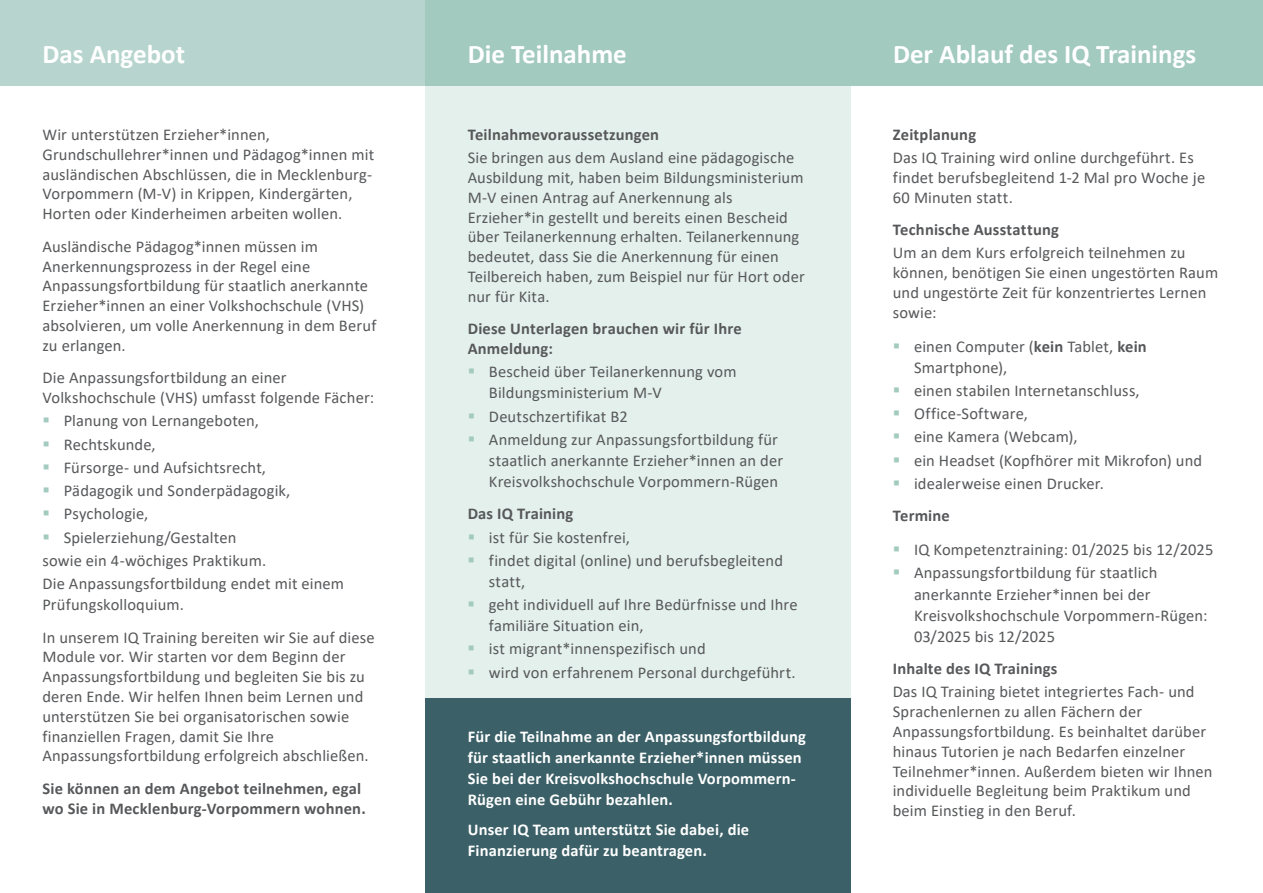
<style>
.page{position:relative;width:1263px;height:893px;background:#fff}
.page>*{position:absolute;margin:0;border:0;box-sizing:border-box;transform-origin:0 0}
.t1{font:700 27px "Calibri";color:#fff}
.t2{font:16.5px/19.8px "Calibri";letter-spacing:.005em;color:#57585a}
.t3{font:700 16.5px/21px "Calibri";letter-spacing:.01em;color:#fff}
.t4{font:700 16.5px/19.8px "Calibri";letter-spacing:.01em;color:#57585a}
.s1{color:#a2cabf}
.s2{font-weight:700}
</style>
<div class="page">
<div style="left:425px;top:85px;width:425px;height:808px;background:#e4f0ec"></div>
<div style="left:0;top:0;width:425px;height:85px;background:#b7d5ce"></div>
<div style="left:425px;top:0;width:425px;height:85px;background:#a2cabf"></div>
<div style="left:850px;top:0;width:413px;height:85px;background:#a2cabf"></div>
<div style="left:425px;top:698px;width:425px;height:195px;background:#3b6067"></div>
<h1 class="t1" style="left:43px;top:35px;width:144px">Das Angebot</h1>
<h1 class="t1" style="left:468px;top:35px;width:161px">Die Teilnahme</h1>
<h1 class="t1" style="left:893px;top:35px;width:305px">Der Ablauf des IQ Trainings</h1>
<p class="t2" style="left:43px;top:124px;width:333px">Wir unterstützen Erzieher*innen, Grundschullehrer*innen und Pädagog*innen mit ausländischen Abschlüssen, die in Mecklenburg-Vorpommern (M-V) in Krippen, Kindergärten, Horten oder Kinderheimen arbeiten wollen.</p>
<p class="t2" style="left:43px;top:236px;width:335px">Ausländische Pädagog*innen müssen im Anerkennungsprozess in der Regel eine Anpassungsfortbildung für staatlich anerkannte Erzieher*innen an einer Volkshochschule (VHS) absolvieren, um volle Anerkennung in dem Beruf zu erlangen.</p>
<p class="t2" style="left:43px;top:367px;width:333px">Die Anpassungsfortbildung an einer<br>Volkshochschule (VHS) umfasst folgende Fächer:</p>
<p class="t2" style="left:43px;top:411px;width:218px"><span class="s1">▪</span> Planung von Lernangeboten,</p>
<p class="t2" style="left:43px;top:434px;width:115px"><span class="s1">▪</span> Rechtskunde,</p>
<p class="t2" style="left:42px;top:457px;width:225px"><span class="s1">▪</span> Fürsorge- und Aufsichtsrecht,</p>
<p class="t2" style="left:42px;top:480px;width:249px"><span class="s1">▪</span> Pädagogik und Sonderpädagogik,</p>
<p class="t2" style="left:42px;top:503px;width:107px"><span class="s1">▪</span> Psychologie,</p>
<p class="t2" style="left:42px;top:525px;width:303px;line-height:23.2px"><span class="s1">▪</span> Spielerziehung/Gestalten<br>sowie ein 4-wöchiges Praktikum.<br>Die Anpassungsfortbildung endet mit einem</p>
<p class="t2" style="left:42px;top:588px;width:334px;line-height:32.5px">Prüfungskolloquium.<br>In unserem IQ Training bereiten wir Sie auf diese</p>
<p class="t2" style="left:42px;top:647px;width:328px">Module vor. Wir starten vor dem Beginn der Anpassungsfortbildung und begleiten Sie bis zu deren Ende. Wir helfen Ihnen beim Lernen und unterstützen Sie bei organisatorischen sowie finanziellen Fragen, damit Sie Ihre Anpassungsfortbildung erfolgreich abschließen.</p>
<p class="t4" style="left:42px;top:778px;width:325px">Sie können an dem Angebot teilnehmen, egal wo Sie in Mecklenburg-Vorpommern wohnen.</p>
<p class="t4" style="left:468px;top:124px;width:193px">Teilnahmevoraussetzungen</p>
<p class="t2" style="left:468px;top:147px;width:339px">Sie bringen aus dem Ausland eine pädagogische Ausbildung mit, haben beim Bildungsministerium M-V einen Antrag auf Anerkennung als Erzieher*in gestellt und bereits einen Bescheid über Teilanerkennung erhalten. Teilanerkennung bedeutet, dass Sie die Anerkennung für einen Teilbereich haben, zum Beispiel nur für Hort oder nur für Kita.</p>
<p class="t4" style="left:468px;top:319px;width:276px">Diese Unterlagen brauchen wir für Ihre<br>Anmeldung:</p>
<p class="t2" style="left:489px;top:361px;width:249px;line-height:21px;text-indent:-21px"><span class="s1">▪</span> Bescheid über Teilanerkennung vom<br>Bildungsministerium M-V</p>
<p class="t2" style="left:468px;top:406px;width:162px"><span class="s1">▪</span> Deutschzertifikat B2</p>
<p class="t2" style="left:489px;top:428px;width:296px;line-height:21px;text-indent:-21px"><span class="s1">▪</span> Anmeldung zur Anpassungsfortbildung für staatlich anerkannte Erzieher*innen an der<br>Kreisvolkshochschule Vorpommern-Rügen</p>
<p class="t4" style="left:468px;top:504px;width:107px">Das IQ Training</p>
<p class="t2" style="left:468px;top:527px;width:164px"><span class="s1">▪</span> ist für Sie kostenfrei,</p>
<p class="t2" style="left:489px;top:549px;width:296px;line-height:21px;text-indent:-21px"><span class="s1">▪</span> findet digital (online) und berufsbegleitend statt,</p>
<p class="t2" style="left:489px;top:594px;width:310px;line-height:21px;text-indent:-21px"><span class="s1">▪</span> geht individuell auf Ihre Bedürfnisse und Ihre familiäre Situation ein,</p>
<p class="t2" style="left:468px;top:639px;width:240px"><span class="s1">▪</span> ist migrant*innenspezifisch und</p>
<p class="t2" style="left:468px;top:662px;width:329px"><span class="s1">▪</span> wird von erfahrenem Personal durchgeführt.</p>
<p class="t3" style="left:468px;top:726px;width:340px">Für die Teilnahme an der Anpassungsfortbildung für staatlich anerkannte Erzieher*innen müssen Sie bei der Kreisvolkshochschule Vorpommern-Rügen eine Gebühr bezahlen.</p>
<p class="t3" style="left:468px;top:819px;width:283px">Unser IQ Team unterstützt Sie dabei, die<br>Finanzierung dafür zu beantragen.</p>
<p class="t4" style="left:893px;top:124px;width:85px">Zeitplanung</p>
<p class="t2" style="left:893px;top:147px;width:314px">Das IQ Training wird online durchgeführt. Es findet berufsbegleitend 1-2 Mal pro Woche je<br>60 Minuten statt.</p>
<p class="t4" style="left:893px;top:220px;width:168px">Technische Ausstattung</p>
<p class="t2" style="left:893px;top:243px;width:327px">Um an dem Kurs erfolgreich teilnehmen zu können, benötigen Sie einen ungestörten Raum und ungestörte Zeit für konzentriertes Lernen sowie:</p>
<p class="t2" style="left:914px;top:335px;width:234px;line-height:21px;text-indent:-21px"><span class="s1">▪</span> einen Computer (<span class="s2">kein</span> Tablet, <span class="s2">kein<br></span>Smartphone),</p>
<p class="t2" style="left:893px;top:380px;width:248px"><span class="s1">▪</span> einen stabilen Internetanschluss,</p>
<p class="t2" style="left:893px;top:403px;width:137px"><span class="s1">▪</span> Office-Software,</p>
<p class="t2" style="left:893px;top:427px;width:186px"><span class="s1">▪</span> eine Kamera (Webcam),</p>
<p class="t2" style="left:893px;top:450px;width:311px"><span class="s1">▪</span> ein Headset (Kopfhörer mit Mikrofon) und</p>
<p class="t2" style="left:893px;top:467px;width:213px;line-height:32.5px"><span class="s1">▪</span> idealerweise einen Drucker.<br><span class="s2">Termine</span></p>
<p class="t2" style="left:893px;top:539px;width:322px"><span class="s1">▪</span> IQ Kompetenztraining: 01/2025 bis 12/2025</p>
<p class="t2" style="left:914px;top:562px;width:295px;line-height:21px;text-indent:-21px"><span class="s1">▪</span> Anpassungsfortbildung für staatlich anerkannte Erzieher*innen bei der Kreisvolkshochschule Vorpommern-Rügen:<br>03/2025 bis 12/2025</p>
<p class="t4" style="left:893px;top:658px;width:166px">Inhalte des IQ Trainings</p>
<p class="t2" style="left:893px;top:681px;width:321px">Das IQ Training bietet integriertes Fach- und Sprachenlernen zu allen Fächern der Anpassungsfortbildung. Es beinhaltet darüber hinaus Tutorien je nach Bedarfen einzelner Teilnehmer*innen. Außerdem bieten wir Ihnen individuelle Begleitung beim Praktikum und beim Einstieg in den Beruf.</p>
</div>
